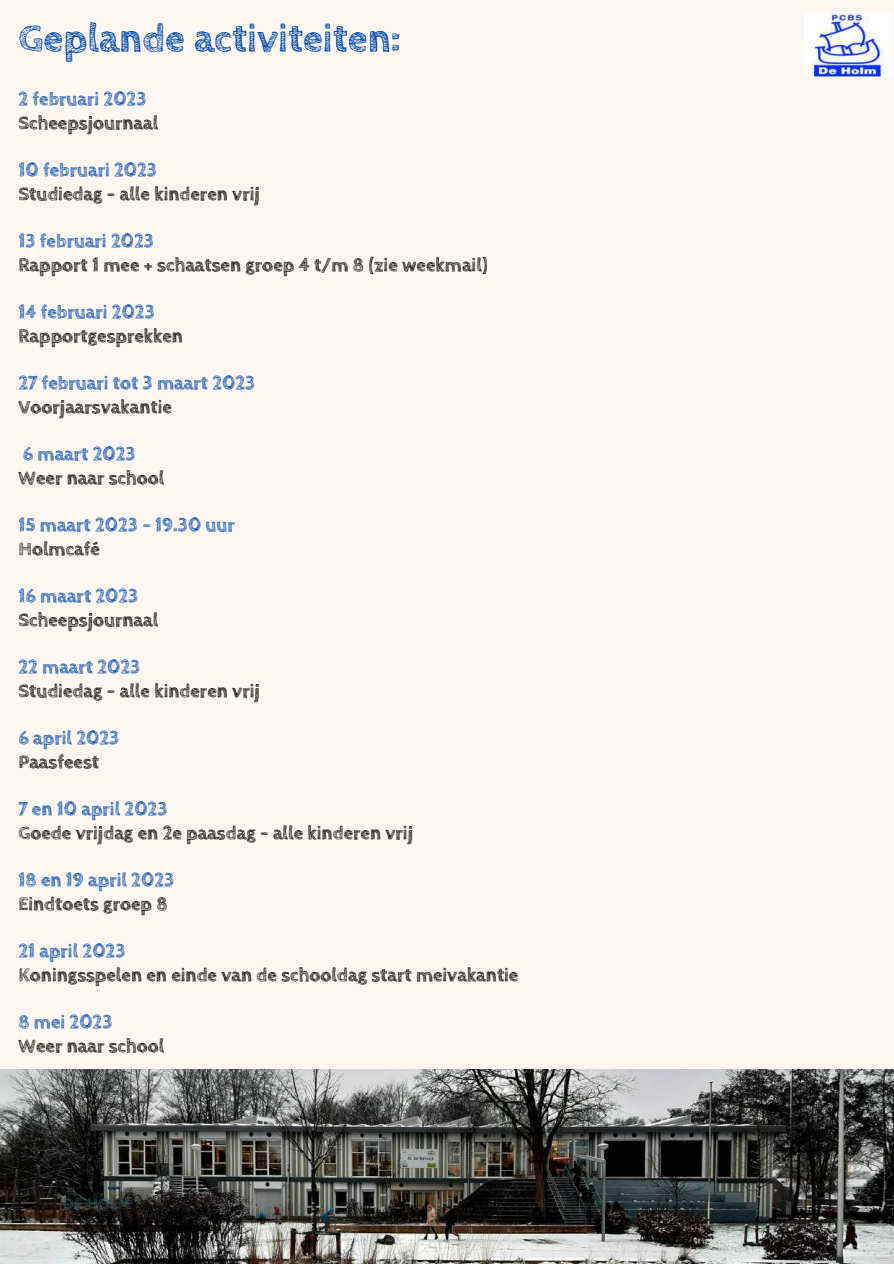
<style>
.page{position:relative;width:894px;height:1264px;background:#fff}
.page>*{position:absolute;margin:0;border:0;box-sizing:border-box;transform-origin:0 0}
.t1{font:700 40.2px "Cabin Sketch";color:#004aad}
.t2{font:700 19.2px "Cabin Sketch";color:#000}
.t3{font:700 19.2px "Cabin Sketch";color:#004aad}
.t4{font:700 16.5px "Cabin Sketch";color:#2a636d}
</style>
<div class="page">
<div style="left:0;top:0;width:893px;height:1263px;background:#fff8f2"></div>
<img style="left:804px;top:13px;width:86px;height:63px">
<img style="left:0;top:1069px;width:893px;height:194px">
<h1 class="t1" style="left:18px;top:16px;width:383px">Geplande activiteiten:</h1>
<p class="t3" style="left:18px;top:89px;width:130px">2 februari 2023</p>
<p class="t2" style="left:18px;top:112px;width:141px">Scheepsjournaal</p>
<p class="t3" style="left:18px;top:160px;width:140px">10 februari 2023</p>
<p class="t2" style="left:18px;top:183px;width:243px">Studiedag - alle kinderen vrij</p>
<p class="t3" style="left:18px;top:230px;width:137px">13 februari 2023</p>
<p class="t2" style="left:18px;top:254px;width:470px">Rapport 1 mee + schaatsen groep 4 t/m 8 (zie weekmail)</p>
<p class="t3" style="left:18px;top:301px;width:138px">14 februari 2023</p>
<p class="t2" style="left:18px;top:325px;width:166px">Rapportgesprekken</p>
<p class="t3" style="left:18px;top:372px;width:238px">27 februari tot 3 maart 2023</p>
<p class="t2" style="left:18px;top:396px;width:155px">Voorjaarsvakantie</p>
<p class="t3" style="left:23px;top:443px;width:114px">6 maart 2023</p>
<p class="t2" style="left:18px;top:467px;width:147px">Weer naar school</p>
<p class="t3" style="left:18px;top:514px;width:218px">15 maart 2023 - 19.30 uur</p>
<p class="t2" style="left:18px;top:538px;width:83px">Holmcafé</p>
<p class="t3" style="left:18px;top:585px;width:121px">16 maart 2023</p>
<p class="t2" style="left:18px;top:609px;width:141px">Scheepsjournaal</p>
<p class="t3" style="left:18px;top:656px;width:123px">22 maart 2023</p>
<p class="t2" style="left:18px;top:680px;width:243px">Studiedag - alle kinderen vrij</p>
<p class="t3" style="left:18px;top:727px;width:102px">6 april 2023</p>
<p class="t2" style="left:18px;top:751px;width:82px">Paasfeest</p>
<p class="t3" style="left:18px;top:798px;width:151px">7 en 10 april 2023</p>
<p class="t2" style="left:18px;top:822px;width:396px">Goede vrijdag en 2e paasdag - alle kinderen vrij</p>
<p class="t3" style="left:18px;top:869px;width:157px">18 en 19 april 2023</p>
<p class="t2" style="left:18px;top:893px;width:151px">Eindtoets groep 8</p>
<p class="t3" style="left:18px;top:940px;width:109px">21 april 2023</p>
<p class="t2" style="left:18px;top:963px;width:501px">Koningsspelen en einde van de schooldag start meivakantie</p>
<p class="t3" style="left:18px;top:1011px;width:96px">8 mei 2023</p>
<p class="t2" style="left:18px;top:1034px;width:147px">Weer naar school</p>
<p class="t4" style="left:63px;top:1194px;width:69px">DE HOLM</p>
</div>
